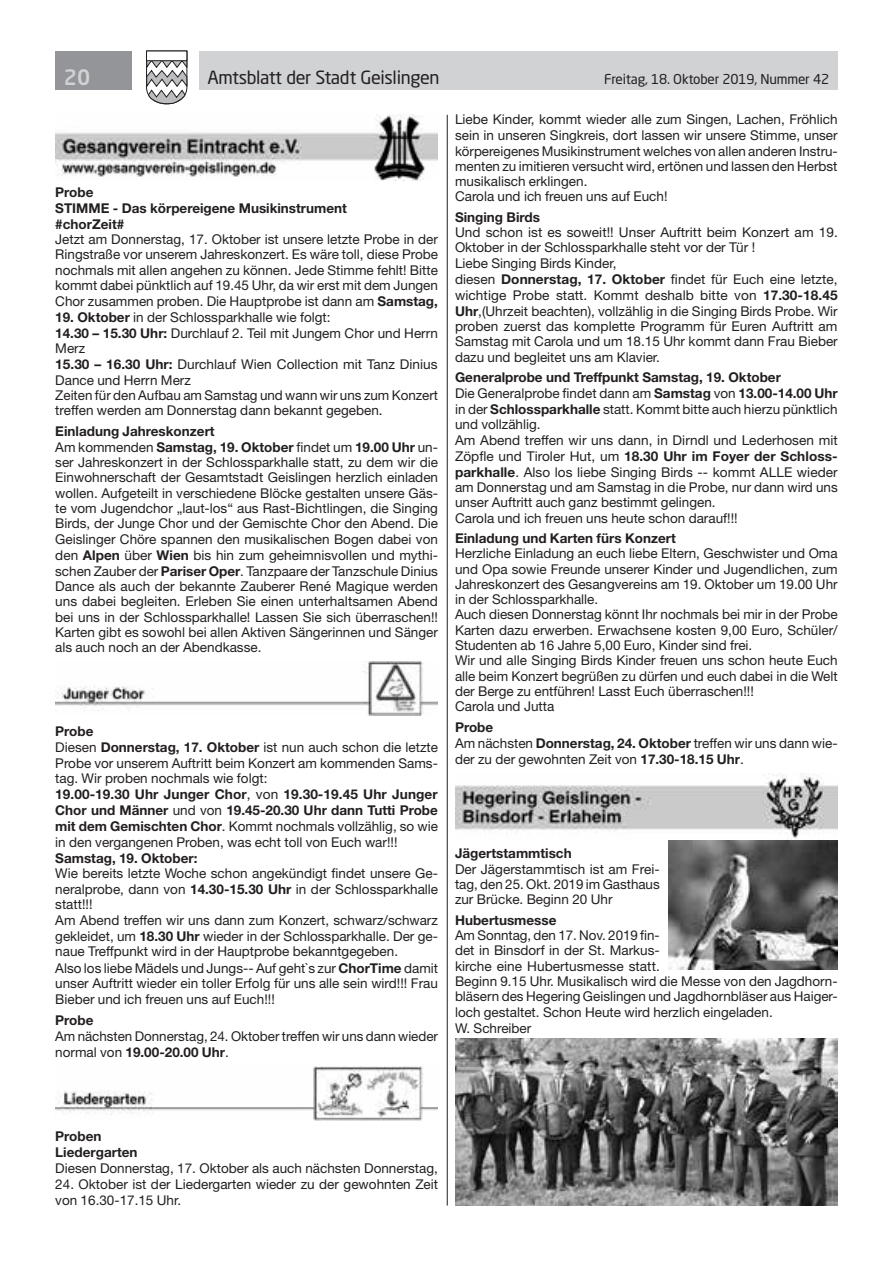
<style>
.page{position:relative;width:893px;height:1263px;background:#fff}
.page>*{position:absolute;margin:0;border:0;box-sizing:border-box;transform-origin:0 0}
.t1{font:500 21px "Neo Sans Std";color:#d1d2d4}
.t2{font:18px "Neo Sans Std";letter-spacing:-.02em;color:#231f20}
.t3{font:13.5px/15.5px "Helvetica Neue LT Std";color:#231f20}
.t4{font:700 13.5px/16px "Helvetica Neue LT Std";color:#231f20}
.t5{font:13.5px "Neo Sans Std";letter-spacing:-.015em;color:#231f20}
.s1{font-weight:700}
</style>
<div class="page">
<div style="left:199px;top:51px;width:639px;height:38px;background:#d1d2d4"></div>
<div style="left:55px;top:51px;width:77px;height:38px;background:#939598"></div>
<svg style="left:146px;top:50px;width:42px;height:55px"></svg>
<div style="left:146px;top:51px;width:41px;height:10px;background:#fff;border:1px solid #231f20"></div>
<hr style="left:447px;top:115px;width:1px;height:1090px;background:#231f20">
<img style="left:55px;top:115px;width:383px;height:66px">
<img style="left:55px;top:662px;width:383px;height:54px">
<img style="left:55px;top:1067px;width:383px;height:54px">
<img style="left:455px;top:774px;width:383px;height:64px">
<img style="left:668px;top:840px;width:170px;height:129px">
<img style="left:455px;top:1038px;width:383px;height:167px">
<h1 class="t1" style="left:64px;top:64px;width:28px">20</h1>
<h2 class="t2" style="left:207px;top:66px;width:234px">Amtsblatt der Stadt Geislingen</h2>
<p class="t5" style="left:604px;top:71px;width:226px">Freitag, 18. Oktober 2019, Nummer 42</p>
<p class="t4" style="left:55px;top:183px;width:293px">Probe<br>STIMME - Das körpereigene Musikinstrument #chorZeit#</p>
<p class="t3" style="left:55px;top:231px;width:384px;text-align:justify">Jetzt am Donnerstag, 17. Oktober ist unsere letzte Probe in der Ringstraße vor unserem Jahreskonzert. Es wäre toll, diese Probe nochmals mit allen angehen zu können. Jede Stimme fehlt! Bitte kommt dabei pünktlich auf 19.45 Uhr, da wir erst mit dem Jungen Chor zusammen proben. Die Hauptprobe ist dann am <span class="s1">Samstag,</span></p>
<p class="t3" style="left:55px;top:309px;width:384px"><span class="s1">19. Oktober</span> in der Schlossparkhalle wie folgt:<br><span class="s1">14.30 – 15.30 Uhr:</span> Durchlauf 2. Teil mit Jungem Chor und Herrn Merz<br><span class="s1">15.30 – 16.30 Uhr:</span> Durchlauf Wien Collection mit Tanz Dinius Dance und Herrn Merz<br>Zeiten für den Aufbau am Samstag und wann wir uns zum Konzert treffen werden am Donnerstag dann bekannt gegeben.</p>
<p class="t3" style="left:55px;top:423px;width:384px"><span class="s1">Einladung Jahreskonzert<br></span>Am kommenden <span class="s1">Samstag, 19. Oktober</span> findet um <span class="s1">19.00 Uhr</span> un&shy;ser Jahreskonzert in der Schlossparkhalle statt, zu dem wir die Einwohnerschaft der Gesamtstadt Geislingen herzlich einladen wollen. Aufgeteilt in verschiedene Blöcke gestalten unsere Gäs&shy;te vom Jugendchor „laut-los“ aus Rast-Bichtlingen, die Singing Birds, der Junge Chor und der Gemischte Chor den Abend. Die Geislinger Chöre spannen den musikalischen Bogen dabei von den <span class="s1">Alpen</span> über <span class="s1">Wien</span> bis hin zum geheimnisvollen und mythi&shy;schen Zauber der <span class="s1">Pariser Oper</span>. Tanzpaare der Tanzschule Dinius Dance als auch der bekannte Zauberer René Magique werden uns dabei begleiten. Erleben Sie einen unterhaltsamen Abend bei uns in der Schlossparkhalle! Lassen Sie sich überraschen!!<br>Karten gibt es sowohl bei allen Aktiven Sängerinnen und Sänger als auch noch an der Abendkasse.</p>
<p class="t3" style="left:55px;top:723px;width:384px;line-height:15.9px"><span class="s1">Probe<br></span>Diesen <span class="s1">Donnerstag, 17. Oktober</span> ist nun auch schon die letzte Probe vor unserem Auftritt beim Konzert am kommenden Sams&shy;tag. Wir proben nochmals wie folgt:<br><span class="s1">19.00-19.30 Uhr Junger Chor</span>, von <span class="s1">19.30-19.45 Uhr Junger Chor und Männer</span> und von <span class="s1">19.45-20.30 Uhr dann Tutti Probe mit dem Gemischten Chor</span>. Kommt nochmals vollzählig, so wie in den vergangenen Proben, was echt toll von Euch war!!!</p>
<p class="t4" style="left:55px;top:849px;width:144px">Samstag, 19. Oktober:</p>
<p class="t3" style="left:55px;top:865px;width:384px">Wie bereits letzte Woche schon angekündigt findet unsere Ge&shy;neralprobe, dann von <span class="s1">14.30-15.30 Uhr</span> in der Schlossparkhalle statt!!!<br>Am Abend treffen wir uns dann zum Konzert, schwarz/schwarz gekleidet, um <span class="s1">18.30 Uhr</span> wieder in der Schlossparkhalle. Der ge&shy;naue Treffpunkt wird in der Hauptprobe bekanntgegeben.<br>Also los liebe Mädels und Jungs-- Auf geht`s zur <span class="s1">ChorTime</span> damit unser Auftritt wieder ein toller Erfolg für uns alle sein wird!!! Frau Bieber und ich freuen uns auf Euch!!!</p>
<p class="t4" style="left:55px;top:1012px;width:40px">Probe</p>
<p class="t3" style="left:55px;top:1027px;width:384px;line-height:16.5px">Am nächsten Donnerstag, 24. Oktober treffen wir uns dann wieder normal von <span class="s1">19.00-20.00 Uhr</span>.</p>
<p class="t3" style="left:455px;top:112px;width:384px">Liebe Kinder, kommt wieder alle zum Singen, Lachen, Fröhlich sein in unseren Singkreis, dort lassen wir unsere Stimme, unser körpereigenes Musikinstrument welches von allen anderen Instru&shy;menten zu imitieren versucht wird, ertönen und lassen den Herbst musikalisch erklingen.<br>Carola und ich freuen uns auf Euch!</p>
<p class="t4" style="left:455px;top:209px;width:87px">Singing Birds</p>
<p class="t3" style="left:455px;top:224px;width:384px">Und schon ist es soweit!! Unser Auftritt beim Konzert am 19.<br>Oktober in der Schlossparkhalle steht vor der Tür !<br>Liebe Singing Birds Kinder,<br>diesen <span class="s1">Donnerstag, 17. Oktober</span> findet für Euch eine letzte, wichtige Probe statt. Kommt deshalb bitte von <span class="s1">17.30-18.45<br>Uhr</span>,(Uhrzeit beachten), vollzählig in die Singing Birds Probe. Wir proben zuerst das komplette Programm für Euren Auftritt am Samstag mit Carola und um 18.15 Uhr kommt dann Frau Bieber dazu und begleitet uns am Klavier.</p>
<p class="t3" style="left:455px;top:369px;width:384px"><span class="s1">Generalprobe und Treffpunkt Samstag, 19. Oktober<br></span>Die Generalprobe findet dann am <span class="s1">Samstag</span> von <span class="s1">13.00-14.00 Uhr </span>in der <span class="s1">Schlossparkhalle</span> statt. Kommt bitte auch hierzu pünktlich und vollzählig.<br>Am Abend treffen wir uns dann, in Dirndl und Lederhosen mit Zöpfle und Tiroler Hut, um <span class="s1">18.30 Uhr im Foyer der Schloss&shy;parkhalle</span>. Also los liebe Singing Birds -- kommt ALLE wieder am Donnerstag und am Samstag in die Probe, nur dann wird uns unser Auftritt auch ganz bestimmt gelingen.<br>Carola und ich freuen uns heute schon darauf!!!</p>
<p class="t4" style="left:455px;top:530px;width:222px">Einladung und Karten fürs Konzert</p>
<p class="t3" style="left:455px;top:546px;width:384px">Herzliche Einladung an euch liebe Eltern, Geschwister und Oma und Opa sowie Freunde unserer Kinder und Jugendlichen, zum Jahreskonzert des Gesangvereins am 19. Oktober um 19.00 Uhr in der Schlossparkhalle.<br>Auch diesen Donnerstag könnt Ihr nochmals bei mir in der Probe Karten dazu erwerben. Erwachsene kosten 9,00 Euro, Schüler/ Studenten ab 16 Jahre 5,00 Euro, Kinder sind frei.<br>Wir und alle Singing Birds Kinder freuen uns schon heute Euch alle beim Konzert begrüßen zu dürfen und euch dabei in die Welt der Berge zu entführen! Lasst Euch überraschen!!!<br>Carola und Jutta</p>
<p class="t3" style="left:455px;top:718px;width:384px;line-height:16.2px"><span class="s1">Probe<br></span>Am nächsten <span class="s1">Donnerstag, 24. Oktober</span> treffen wir uns dann wie&shy;der zu der gewohnten Zeit von <span class="s1">17.30-18.15 Uhr</span>.</p>
<p class="t4" style="left:455px;top:845px;width:118px">Jägertstammtisch</p>
<p class="t3" style="left:455px;top:861px;width:206px;text-align:justify">Der Jägerstammtisch ist am Frei&shy;tag, den 25. Okt. 2019 im Gasthaus zur Brücke. Beginn 20 Uhr</p>
<p class="t4" style="left:455px;top:911px;width:103px">Hubertusmesse</p>
<p class="t3" style="left:455px;top:927px;width:384px">Am Sonntag, den 17. Nov. 2019 fin-<br>det in Binsdorf in der St. Markus-<br>kirche eine Hubertusmesse statt.<br>Beginn 9.15 Uhr. Musikalisch wird die Messe von den Jagdhorn&shy;bläsern des Hegering Geislingen und Jagdhornbläser aus Haiger&shy;loch gestaltet. Schon Heute wird herzlich eingeladen.<br>W. Schreiber</p>
<p class="t4" style="left:55px;top:1127px;width:84px;line-height:16.5px">Proben<br>Liedergarten</p>
<p class="t3" style="left:55px;top:1160px;width:384px">Diesen Donnerstag, 17. Oktober als auch nächsten Donnerstag,</p>
<p class="t3" style="left:55px;top:1176px;width:384px">24. Oktober ist der Liedergarten wieder zu der gewohnten Zeit von 16.30-17.15 Uhr.</p>
</div>
